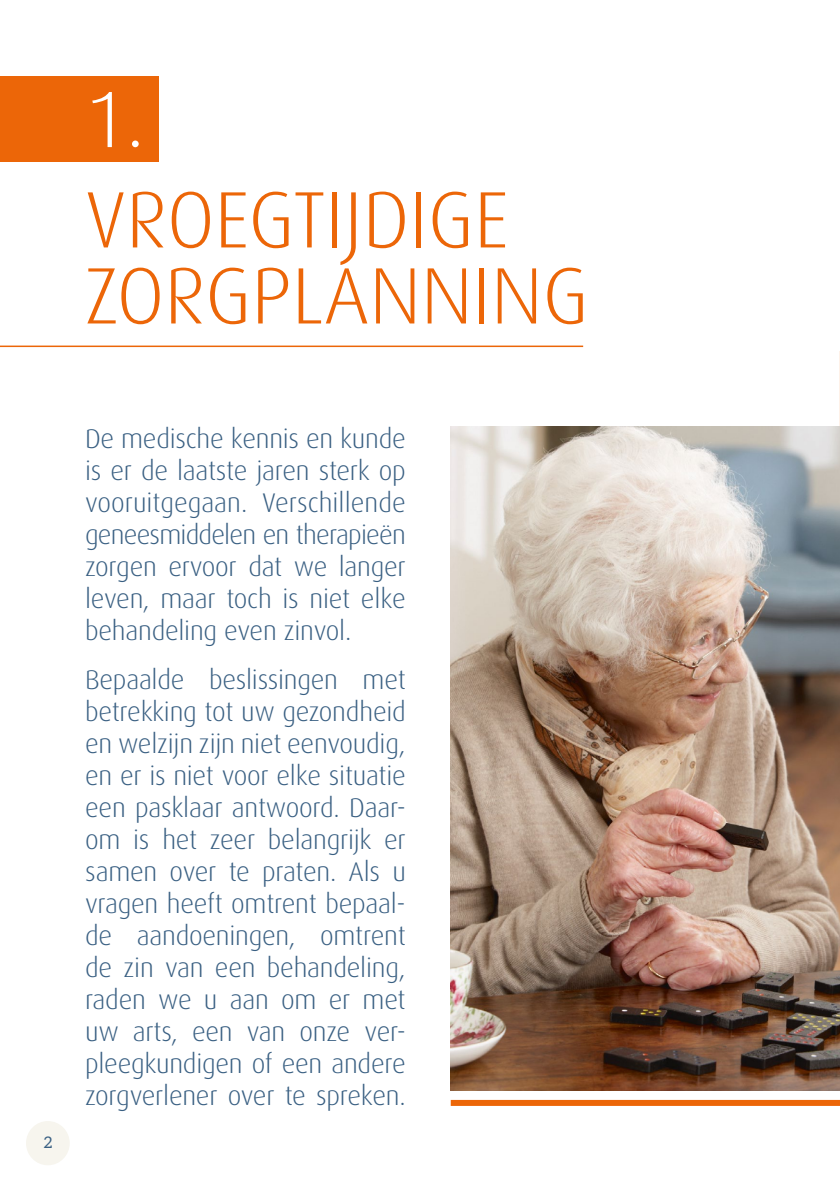
<style>
.page{position:relative;width:840px;height:1191px;background:#fff}
.page>*{position:absolute;margin:0;border:0;box-sizing:border-box;transform-origin:0 0}
.t1{font:300 80px/76px "Dax";color:#ec6608}
.t2{font:300 80px "Dax";color:#fff}
.t3{font:300 27px/32px "Dax";letter-spacing:-.01em;color:#395f82;text-align:justify}
.t4{font:16px "Aleo";color:#3a6083}
</style>
<div class="page">
<div style="left:0;top:76px;width:159px;height:85px;background:#ec6608"></div>
<hr style="left:0;top:345px;width:583px;height:2px;background:#ec6608">
<div style="left:450px;top:1100px;width:389px;height:6px;background:#ec6608"></div>
<div style="left:26px;top:1121px;width:44px;height:44px;background:#f7f5ee;border-radius:50%"></div>
<img style="left:450px;top:427px;width:389px;height:663px">
<h1 class="t2" style="left:85px;top:76px;width:61px">1.</h1>
<h1 class="t1" style="left:85px;top:183px;width:505px">VROEGTIJDIGE<br>ZORGPLANNING</h1>
<p class="t4" style="left:44px;top:1133px;width:10px">2</p>
<p class="t3" style="left:85px;top:423px;width:322px">De medische kennis en kunde is er de laatste jaren sterk op vooruitgegaan. Verschillende geneesmiddelen en therapieën zorgen ervoor dat we langer leven, maar toch is niet elke behandeling even zinvol.</p>
<p class="t3" style="left:85px;top:663px;width:322px">Bepaalde beslissingen met betrekking tot uw gezondheid en welzijn zijn niet eenvoudig, en er is niet voor elke situatie een pasklaar antwoord. Daar&shy;om is het zeer belangrijk er samen over te praten. Als u vragen heeft omtrent bepaal&shy;de aandoeningen, omtrent de zin van een behandeling, raden we u aan om er met uw arts, een van onze ver&shy;pleegkundigen of een andere zorgverlener over te spreken.</p>
</div>
